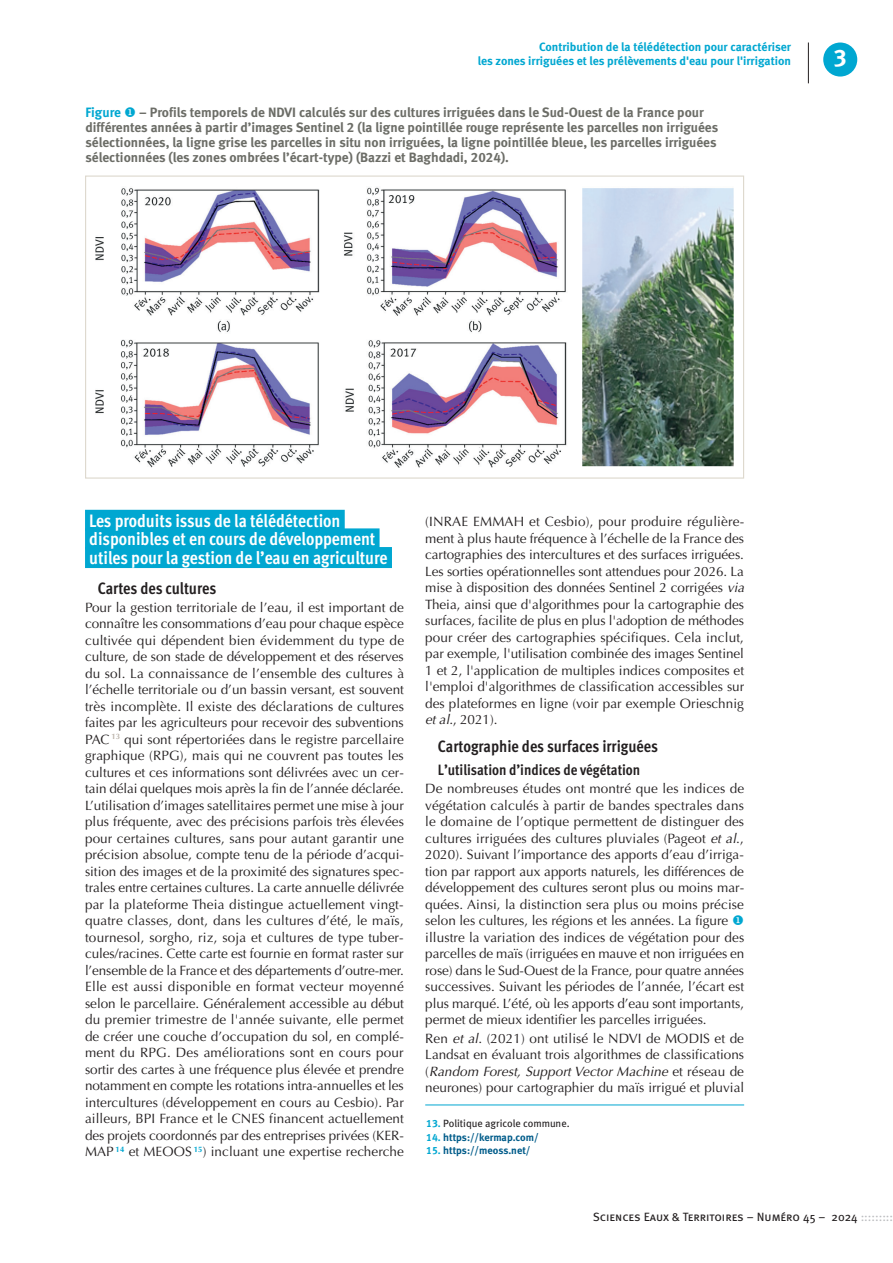
<style>
.page{position:relative;width:893px;height:1263px;background:#fff}
.page>*{position:absolute;margin:0;border:0;box-sizing:border-box;transform-origin:0 0}
.t1{font:700 24px "Meta Bold LF Caps";color:#fff}
.t2{font:18px/18.6px "Meta Cond OT Bold";color:#fff}
.t3{font:16.5px "Meta Cond OT Bold";color:#231f20}
.t4{font:15px "Meta Cond OT Bold";color:#231f20}
.t5{font:13.5px/16.5px "Optima";color:#231f20;text-align:justify}
.t6{font:700 13.5px/15px "Meta Bold LF Roman";color:#6c6d67}
.t7{font:700 12px/13.5px "Meta Bold LF Roman";color:#00a7d1;text-align:right}
.t8{font:12px "Meta Book Caps";color:#231f20}
.t9{font:700 10.5px "Meta Bold LF Roman";color:#005c8a}
.t10{font:10.5px "Meta Book LF Roman";color:#231f20}
.s1{color:#00a7d1}
.s2{font-style:italic}
.s3{font-family:"Meta Bold LF Roman";font-weight:700;color:#00a7d1}
.s4{color:#bcbdc0}
</style>
<div class="page">
<div style="left:823px;top:43px;width:34px;height:34px;background:#00a7d1;border-radius:50%"></div>
<hr style="left:808px;top:43px;width:1px;height:40px;background:#231f20">
<div style="left:85px;top:510px;width:260px;height:21px;background:#00a7d1"></div>
<div style="left:85px;top:528px;width:295px;height:21px;background:#00a7d1"></div>
<div style="left:85px;top:547px;width:307px;height:21px;background:#00a7d1"></div>
<img style="left:96px;top:187px;width:637px;height:280px">
<hr style="left:425px;top:1104px;width:319px;height:1px;background:#00a7d1">
<p class="t7" style="left:478px;top:40px;width:315px">Contribution de la télédétection pour caractériser<br>les zones irriguées et les prélèvements d'eau pour l'irrigation</p>
<p class="t6" style="left:85px;top:105px;width:634px"><span class="s1">Figure</span> <span class="s1">◆</span> – Profils temporels de NDVI calculés sur des cultures irriguées dans le Sud-Ouest de la France pour différentes années à partir d’images Sentinel 2 (la ligne pointillée rouge représente les parcelles non irriguées sélectionnées, la ligne grise les parcelles in situ non irriguées, la ligne pointillée bleue, les parcelles irriguées sélectionnées (les zones ombrées l’écart-type) (Bazzi et Baghdadi, 2024).</p>
<h1 class="t1" style="left:834px;top:43px;width:15px">3</h1>
<h2 class="t2" style="left:89px;top:511px;width:300px">Les produits issus de la télédétection disponibles et en cours de développement utiles pour la gestion de l’eau en agriculture</h2>
<p class="t3" style="left:98px;top:578px;width:120px">Cartes des cultures</p>
<p class="t5" style="left:85px;top:599px;width:321px">Pour la gestion territoriale de l’eau, il est important de connaître les consommations d’eau pour chaque espèce cultivée qui dépendent bien évidemment du type de culture, de son stade de développement et des réserves du sol. La connaissance de l’ensemble des cultures à l’échelle territoriale ou d’un bassin versant, est souvent très incomplète. Il existe des déclarations de cultures faites par les agriculteurs pour recevoir des subventions PAC <sup>13</sup> qui sont répertoriées dans le registre parcellaire graphique (RPG), mais qui ne couvrent pas toutes les cultures et ces informations sont délivrées avec un cer&shy;tain délai quelques mois après la fin de l’année déclarée.<br>L’utilisation d’images satellitaires permet une mise à jour plus fréquente, avec des précisions parfois très élevées pour certaines cultures, sans pour autant garantir une précision absolue, compte tenu de la période d’acqui&shy;sition des images et de la proximité des signatures spec&shy;trales entre certaines cultures. La carte annuelle délivrée par la plateforme Theia distingue actuellement vingt&shy;quatre classes, dont, dans les cultures d’été, le maïs, tournesol, sorgho, riz, soja et cultures de type tuber&shy;cules/racines. Cette carte est fournie en format raster sur l’ensemble de la France et des départements d’outre-mer.<br>Elle est aussi disponible en format vecteur moyenné selon le parcellaire. Généralement accessible au début du premier trimestre de l'année suivante, elle permet de créer une couche d’occupation du sol, en complé&shy;ment du RPG. Des améliorations sont en cours pour sortir des cartes à une fréquence plus élevée et prendre notamment en compte les rotations intra-annuelles et les intercultures (développement en cours au Cesbio). Par ailleurs, BPI France et le CNES financent actuellement des projets coordonnés par des entreprises privées (KER-MAP <sup>14</sup> et MEOOS <sup>15</sup>) incluant une expertise recherche</p>
<p class="t5" style="left:425px;top:514px;width:321px">(INRAE EMMAH et Cesbio), pour produire régulière&shy;ment à plus haute fréquence à l’échelle de la France des cartographies des intercultures et des surfaces irriguées.<br>Les sorties opérationnelles sont attendues pour 2026. La mise à disposition des données Sentinel 2 corrigées <span class="s2">via </span>Theia, ainsi que d'algorithmes pour la cartographie des surfaces, facilite de plus en plus l'adoption de méthodes pour créer des cartographies spécifiques. Cela inclut, par exemple, l'utilisation combinée des images Sentinel 1 et 2, l'application de multiples indices composites et l'emploi d'algorithmes de classification accessibles sur des plateformes en ligne (voir par exemple Orieschnig <span class="s2">et al</span>., 2021).</p>
<p class="t3" style="left:438px;top:736px;width:222px">Cartographie des surfaces irriguées</p>
<p class="t4" style="left:438px;top:760px;width:204px">L’utilisation d’indices de végétation</p>
<p class="t5" style="left:425px;top:781px;width:321px">De nombreuses études ont montré que les indices de végétation calculés à partir de bandes spectrales dans le domaine de l’optique permettent de distinguer des cultures irriguées des cultures pluviales (Pageot <span class="s2">et al</span>., 2020). Suivant l’importance des apports d’eau d’irriga&shy;tion par rapport aux apports naturels, les différences de développement des cultures seront plus ou moins mar&shy;quées. Ainsi, la distinction sera plus ou moins précise selon les cultures, les régions et les années. La figure <span class="s1">◆ </span>illustre la variation des indices de végétation pour des parcelles de maïs (irriguées en mauve et non irriguées en rose) dans le Sud-Ouest de la France, pour quatre années successives. Suivant les périodes de l’année, l’écart est plus marqué. L’été, où les apports d’eau sont importants, permet de mieux identifier les parcelles irriguées.</p>
<p class="t5" style="left:425px;top:1030px;width:320px">Ren <span class="s2">et al</span>. (2021) ont utilisé le NDVI de MODIS et de Landsat en évaluant trois algorithmes de classifications (<span class="s2">Random Forest, Support Vector Machine</span> et réseau de neurones) pour cartographier du maïs irrigué et pluvial</p>
<p class="t10" style="left:426px;top:1117px;width:145px"><span class="s3">13.</span> Politique agricole commune.</p>
<p class="t9" style="left:426px;top:1131px;width:114px"><span class="s1">14.</span> https://kermap.com/</p>
<p class="t9" style="left:426px;top:1144px;width:106px"><span class="s1">15.</span> https://meoss.net/</p>
<p class="t8" style="left:593px;top:1210px;width:302px">Sciences Eaux &amp; Territoires – Numéro 45 – 2024 <span class="s4">:::::::::</span></p>
</div>
